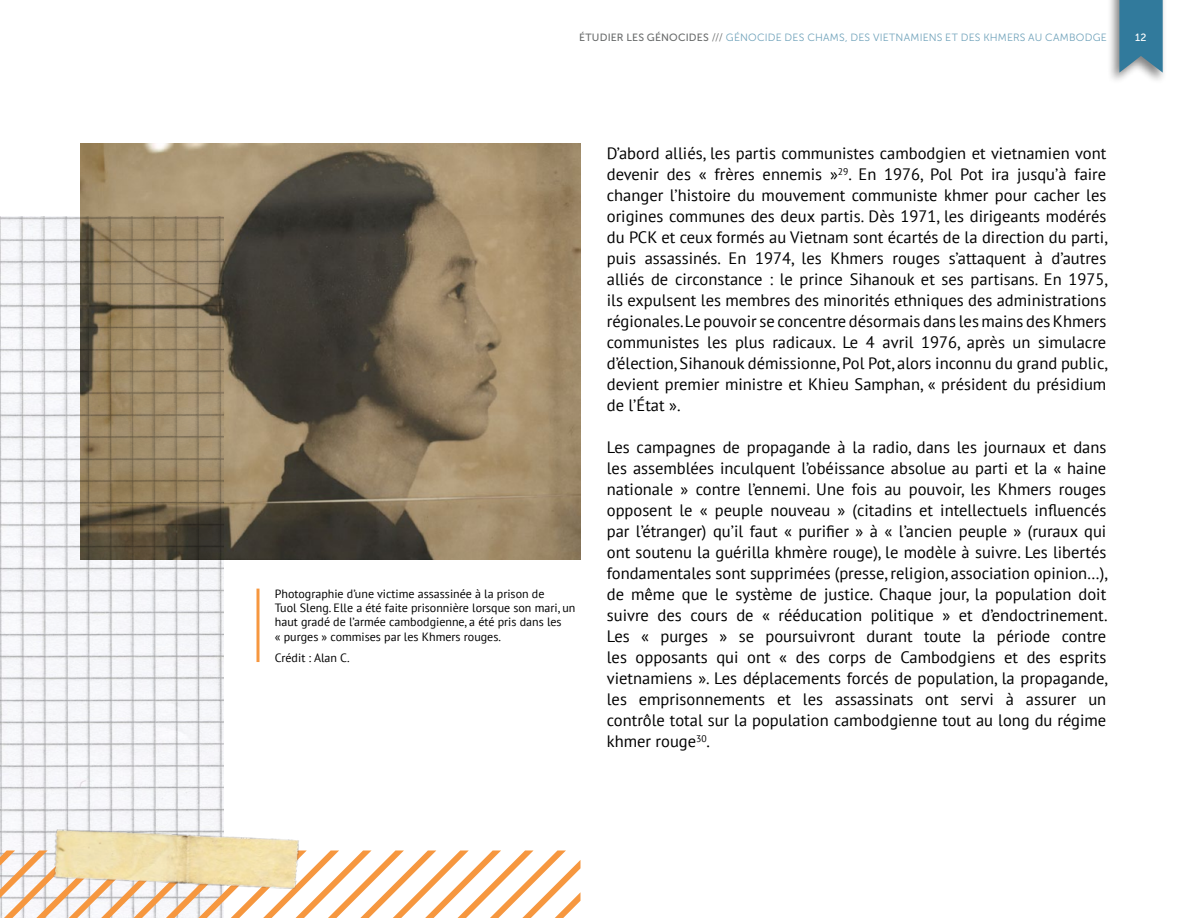
<style>
.page{position:relative;width:1188px;height:918px;background:#fff}
.page>*{position:absolute;margin:0;border:0;box-sizing:border-box;transform-origin:0 0}
.t1{font:16.5px/21px "PT Sans";color:#000;text-align:justify}
.t2{font:12px/14.4px "PT Sans";color:#000}
.t3{font:10.5px "Museo Sans 300";letter-spacing:.02em;color:#6fa2ba}
.t4{font:10.5px "Museo Sans 500";color:#fff}
.s1{font-family:"Museo Sans 500";color:#6b6d6d}
.s2{color:#6b6d6d}
</style>
<div class="page">
<div style="left:1107px;top:0;width:61px;height:85px;background:#000;opacity:.49"></div>
<svg style="left:1119px;top:0;width:44px;height:73px;background:#4383a0"></svg>
<svg style="left:256px;top:589px;width:4px;height:73px"></svg>
<img style="left:81px;top:144px;width:499px;height:416px">
<img style="left:0;top:216px;width:224px;height:634px">
<svg style="left:0;top:850px;width:581px;height:68px"></svg>
<img style="left:41px;top:825px;width:265px;height:70px">
<p class="t3" style="left:579px;top:32px;width:529px"><span class="s1">ÉTUDIER LES GÉNOCIDES</span> <span class="s2">///</span> GÉNOCIDE DES CHAMS, DES VIETNAMIENS ET DES KHMERS AU CAMBODGE</p>
<p class="t4" style="left:1135px;top:31px;width:13px">12</p>
<p class="t2" style="left:275px;top:586px;width:302px">Photographie d’une victime assassinée à la prison de<br>Tuol Sleng. Elle a été faite prisonnière lorsque son mari, un haut gradé de l’armée cambodgienne, a été pris dans les<br>« purges » commises par les Khmers rouges.</p>
<p class="t2" style="left:275px;top:650px;width:76px">Crédit : Alan C.</p>
<p class="t1" style="left:607px;top:142px;width:502px">D’abord alliés, les partis communistes cambodgien et vietnamien vont devenir des « frères ennemis »<sup>29</sup>. En 1976, Pol Pot ira jusqu’à faire changer l’histoire du mouvement communiste khmer pour cacher les origines communes des deux partis. Dès 1971, les dirigeants modérés du PCK et ceux formés au Vietnam sont écartés de la direction du parti, puis assassinés. En 1974, les Khmers rouges s’attaquent à d’autres alliés de circonstance : le prince Sihanouk et ses partisans. En 1975, ils expulsent les membres des minorités ethniques des administrations régionales. Le pouvoir se concentre désormais dans les mains des Khmers communistes les plus radicaux. Le 4 avril 1976, après un simulacre d’élection, Sihanouk démissionne, Pol Pot, alors inconnu du grand public, devient premier ministre et Khieu Samphan, « président du présidium de l’État ».</p>
<p class="t1" style="left:607px;top:436px;width:502px">Les campagnes de propagande à la radio, dans les journaux et dans les assemblées inculquent l’obéissance absolue au parti et la « haine nationale » contre l’ennemi. Une fois au pouvoir, les Khmers rouges opposent le « peuple nouveau » (citadins et intellectuels influencés par l’étranger) qu’il faut « purifier » à « l’ancien peuple » (ruraux qui ont soutenu la guérilla khmère rouge), le modèle à suivre. Les libertés fondamentales sont supprimées (presse, religion, association opinion…), de même que le système de justice. Chaque jour, la population doit suivre des cours de « rééducation politique » et d’endoctrinement.<br>Les « purges » se poursuivront durant toute la période contre les opposants qui ont « des corps de Cambodgiens et des esprits vietnamiens ». Les déplacements forcés de population, la propagande, les emprisonnements et les assassinats ont servi à assurer un contrôle total sur la population cambodgienne tout au long du régime khmer rouge<sup>30</sup>.</p>
</div>
